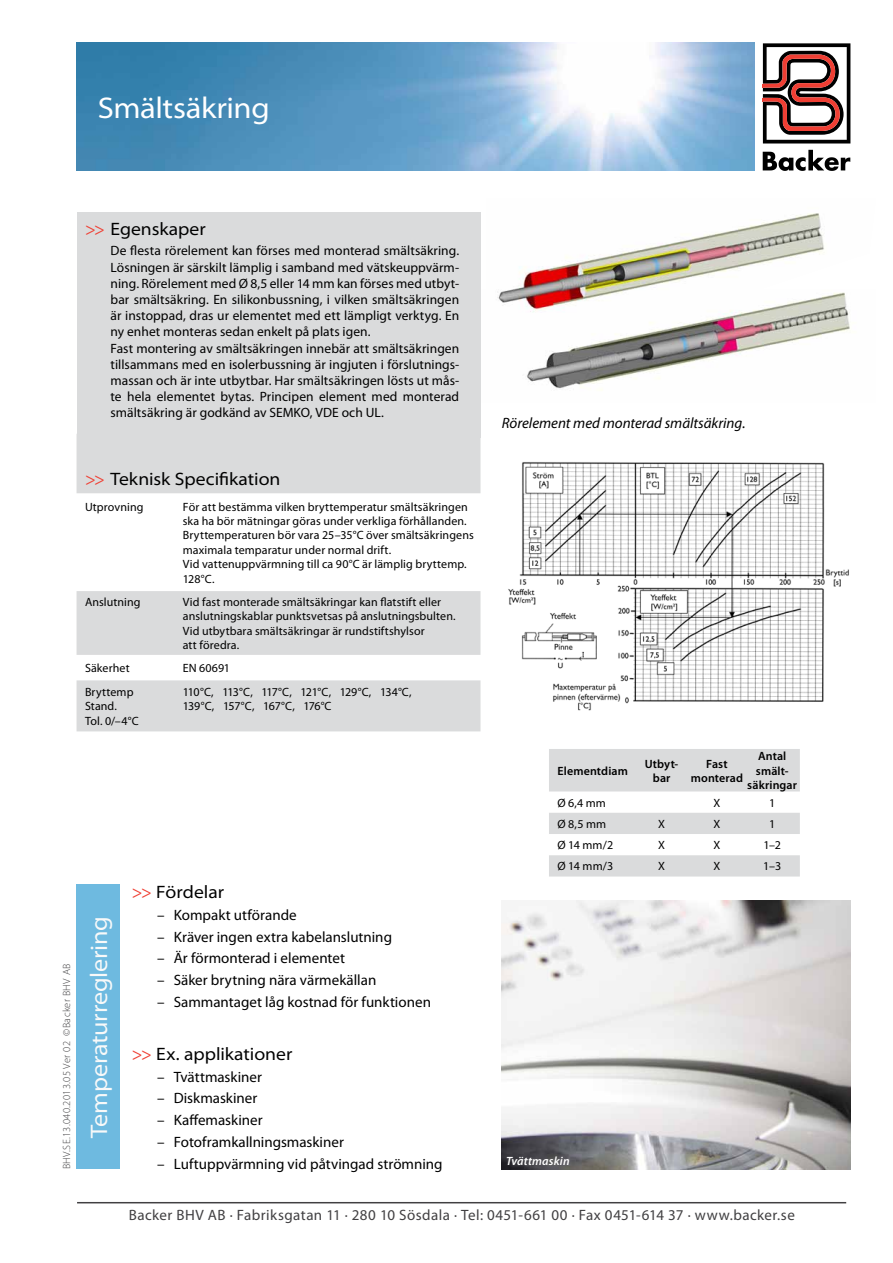
<style>
.page{position:relative;width:893px;height:1263px;background:#fff}
.page>*{position:absolute;margin:0;border:0;box-sizing:border-box;transform-origin:0 0}
.t1{font:semi-expanded 30px "Myriad Pro";letter-spacing:-.015em;color:#fff}
.t2{font:semi-expanded 24px "Myriad Pro";letter-spacing:-.01em;color:#f8f9f9}
.t3{font:semi-expanded 18px "Myriad Pro";color:#000}
.t4{font:15px "Myriad Pro";color:#000}
.t5{font:15px "Myriad Pro";letter-spacing:.03em;color:#414042}
.t6{font:italic 15px "Myriad Pro";color:#000}
.t7{font:13.5px/16.2px "Myriad Pro";letter-spacing:.005em;color:#000}
.t8{font:12px/14.4px "Myriad Pro";letter-spacing:.005em;color:#000}
.t9{font:12px/14.4px "Myriad Pro";letter-spacing:-.055em;color:#000}
.t10{font:600 12px/14.4px "Myriad Pro";letter-spacing:.01em;color:#000;text-align:center}
.t11{font:italic 600 12px "Myriad Pro";letter-spacing:.01em;color:#fff}
.t12{font:300 10.5px "Myriad Pro";letter-spacing:.03em;color:#414042}
.s1{color:#ef4135}
</style>
<div class="page">
<hr style="left:77px;top:1202px;width:769px;height:1px;background:#414042">
<img style="left:77px;top:43px;width:677px;height:127px">
<svg style="left:763px;top:150px;width:87px;height:21px"></svg>
<svg style="left:763px;top:43px;width:87px;height:100px"></svg>
<img style="left:502px;top:900px;width:348px;height:269px">
<img style="left:480px;top:289px;width:370px;height:113px">
<svg style="left:77px;top:438px;width:403px;height:293px;fill:#dadbdc"></svg>
<svg style="left:549px;top:749px;width:251px;height:127px"></svg>
<div style="left:77px;top:213px;width:403px;height:225px;background:#dadbdc"></div>
<div style="left:77px;top:884px;width:43px;height:285px;background:#6ebae0"></div>
<img style="left:486px;top:213px;width:364px;height:100px">
<img style="left:508px;top:462px;width:341px;height:249px">
<h1 class="t1" style="left:98px;top:91px;width:174px">Smältsäkring</h1>
<h3 class="t3" style="left:85px;top:219px;width:122px"><span class="s1">&gt;&gt;</span> Egenskaper</h3>
<p class="t7" style="left:111px;top:242px;width:350px">De flesta rörelement kan förses med monterad smältsäkring.<br>Lösningen är särskilt lämplig i samband med vätskeuppvärm&shy;ning. Rörelement med Ø 8,5 eller 14 mm kan förses med utbyt&shy;bar smältsäkring. En silikonbussning, i vilken smältsäkringen är instoppad, dras ur elementet med ett lämpligt verktyg. En ny enhet monteras sedan enkelt på plats igen.<br>Fast montering av smältsäkringen innebär att smältsäkringen tillsammans med en isolerbussning är ingjuten i förslutnings&shy;massan och är inte utbytbar. Har smältsäkringen lösts ut mås&shy;te hela elementet bytas. Principen element med monterad smältsäkring är godkänd av SEMKO, VDE och UL.</p>
<p class="t6" style="left:502px;top:414px;width:245px">Rörelement med monterad smältsäkring.</p>
<h3 class="t3" style="left:85px;top:469px;width:197px"><span class="s1">&gt;&gt;</span> Teknisk Specifikation</h3>
<p class="t8" style="left:85px;top:499px;width:60px">Utprovning</p>
<p class="t8" style="left:183px;top:499px;width:292px">För att bestämma vilken bryttemperatur smältsäkringen ska ha bör mätningar göras under verkliga förhållanden.<br>Bryttemperaturen bör vara 25–35°C över smältsäkringens maximala temparatur under normal drift.<br>Vid vattenuppvärmning till ca 90°C är lämplig bryttemp.<br>128°C.</p>
<p class="t8" style="left:85px;top:594px;width:57px">Anslutning</p>
<p class="t8" style="left:183px;top:594px;width:274px">Vid fast monterade smältsäkringar kan flatstift eller anslutningskablar punktsvetsas på anslutningsbulten.<br>Vid utbytbara smältsäkringar är rundstiftshylsor<br>att föredra.</p>
<p class="t8" style="left:85px;top:661px;width:46px">Säkerhet</p>
<p class="t8" style="left:183px;top:661px;width:49px">EN 60691</p>
<p class="t8" style="left:85px;top:685px;width:55px">Bryttemp<br>Stand.<br>Tol. 0/–4°C</p>
<p class="t9" style="left:183px;top:685px;width:230px">110°C, 113°C, 117°C, 121°C, 129°C, 134°C,<br>139°C, 157°C, 167°C, 176°C</p>
<p class="t12" style="left:60px;top:1169px;width:207px;rotate:-90deg">BHV.SE.13.040.2013.05 Ver 02 ©Backer BHV AB</p>
<h2 class="t2" style="left:86px;top:1138px;width:223px;rotate:-90deg">Temperaturreglering</h2>
<h3 class="t3" style="left:132px;top:882px;width:94px"><span class="s1">&gt;&gt;</span> Fördelar</h3>
<p class="t4" style="left:157px;top:905px;width:141px">– Kompakt utförande</p>
<p class="t4" style="left:157px;top:927px;width:236px">– Kräver ingen extra kabelanslutning</p>
<p class="t4" style="left:157px;top:949px;width:189px">– Är förmonterad i elementet</p>
<p class="t4" style="left:157px;top:971px;width:220px">– Säker brytning nära värmekällan</p>
<p class="t4" style="left:157px;top:992px;width:275px">– Sammantaget låg kostnad för funktionen</p>
<h3 class="t3" style="left:132px;top:1044px;width:162px"><span class="s1">&gt;&gt;</span> Ex. applikationer</h3>
<p class="t4" style="left:157px;top:1067px;width:106px">– Tvättmaskiner</p>
<p class="t4" style="left:157px;top:1089px;width:102px">– Diskmaskiner</p>
<p class="t4" style="left:157px;top:1111px;width:107px">– Kaffemaskiner</p>
<p class="t4" style="left:157px;top:1132px;width:188px">– Fotoframkallningsmaskiner</p>
<p class="t4" style="left:157px;top:1154px;width:287px">– Luftuppvärmning vid påtvingad strömning</p>
<p class="t10" style="left:557px;top:763px;width:72px">Elementdiam</p>
<p class="t10" style="left:645px;top:756px;width:35px">Utbyt&shy;bar</p>
<p class="t10" style="left:691px;top:756px;width:54px">Fast monterad</p>
<p class="t10" style="left:747px;top:749px;width:51px">Antal smält&shy;säkringar</p>
<p class="t8" style="left:557px;top:795px;width:50px">Ø 6,4 mm</p>
<p class="t8" style="left:713px;top:795px;width:8px">X</p>
<p class="t8" style="left:769px;top:795px;width:8px">1</p>
<p class="t8" style="left:557px;top:816px;width:50px">Ø 8,5 mm</p>
<p class="t8" style="left:658px;top:816px;width:8px">X</p>
<p class="t8" style="left:713px;top:816px;width:8px">X</p>
<p class="t8" style="left:769px;top:816px;width:8px">1</p>
<p class="t8" style="left:557px;top:838px;width:57px">Ø 14 mm/2</p>
<p class="t8" style="left:658px;top:838px;width:8px">X</p>
<p class="t8" style="left:713px;top:838px;width:8px">X</p>
<p class="t8" style="left:763px;top:838px;width:19px">1–2</p>
<p class="t8" style="left:557px;top:859px;width:57px">Ø 14 mm/3</p>
<p class="t8" style="left:658px;top:859px;width:8px">X</p>
<p class="t8" style="left:713px;top:859px;width:8px">X</p>
<p class="t8" style="left:763px;top:859px;width:19px">1–3</p>
<p class="t11" style="left:506px;top:1153px;width:65px">Tvättmaskin</p>
<p class="t5" style="left:129px;top:1206px;width:667px">Backer BHV AB · Fabriksgatan 11 · 280 10 Sösdala · Tel: 0451-661 00 · Fax 0451-614 37 · www.backer.se</p>
</div>
